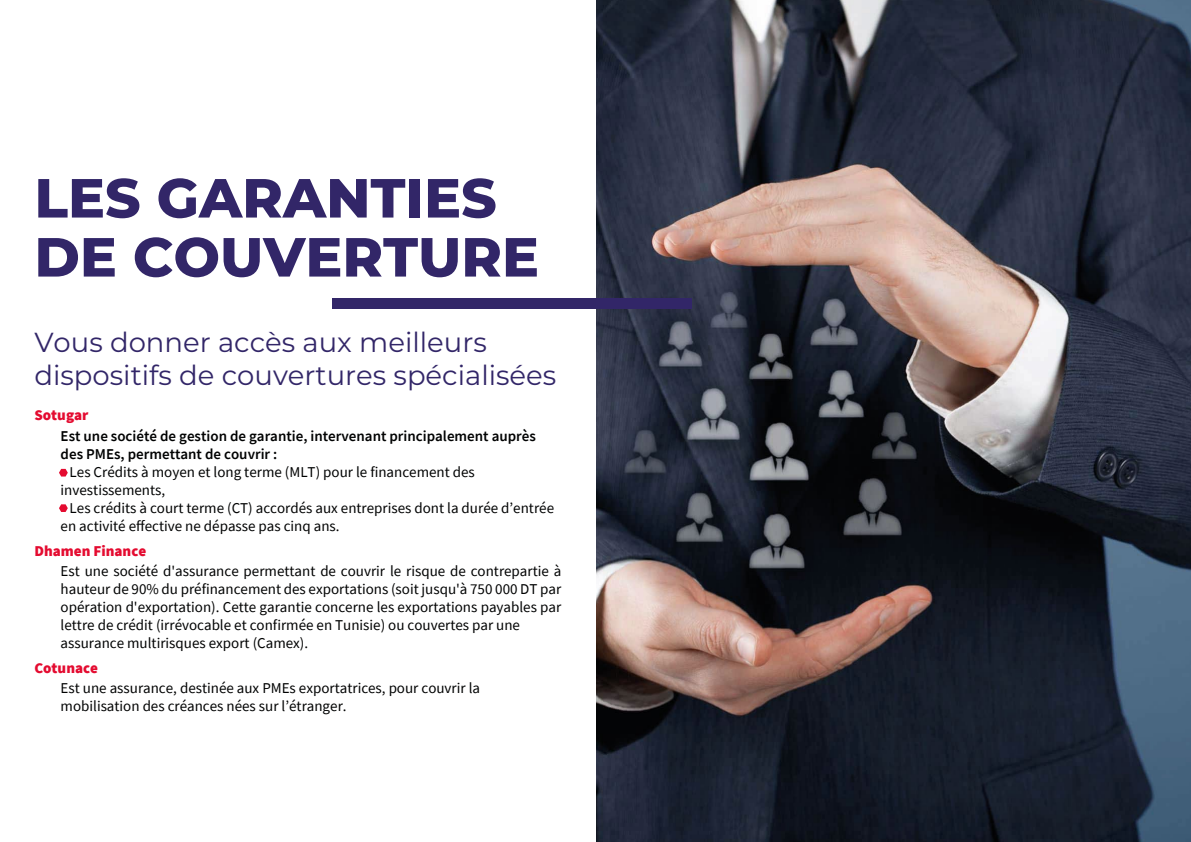
<style>
.page{position:relative;width:1191px;height:842px;background:#fff}
.page>*{position:absolute;margin:0;border:0;box-sizing:border-box;transform-origin:0 0}
.t1{font:800 55px/59px "Montserrat";color:#322668}
.t2{font:27.5px/33px "Montserrat";color:#322668}
.t3{font:15px/18px "Source Sans Pro";color:#010202}
.t4{font:600 15px/18px "Source Sans Pro";color:#010202}
.t5{font:900 15px "Source Sans Pro";color:#e40b30}
</style>
<div class="page">
<img style="left:597px;top:0;width:594px;height:842px">
<div style="left:332px;top:298px;width:360px;height:11px;background:#322668"></div>
<svg style="left:59px;top:469px;width:9px;height:7px"></svg>
<svg style="left:59px;top:504px;width:9px;height:8px"></svg>
<h1 class="t1" style="left:34px;top:165px;width:506px">LES GARANTIES<br>DE COUVERTURE</h1>
<h2 class="t2" style="left:34px;top:325px;width:523px">Vous donner accès aux meilleurs dispositifs de couvertures spécialisées</h2>
<p class="t4" style="left:61px;top:426px;width:477px">Est une société de gestion de garantie, intervenant principalement auprès des PMEs, permettant de couvrir :</p>
<p class="t3" style="left:61px;top:463px;width:416px;text-indent:9px">Les Crédits à moyen et long terme (MLT) pour le financement des investissements,</p>
<p class="t3" style="left:61px;top:499px;width:495px;text-indent:9px">Les crédits à court terme (CT) accordés aux entreprises dont la durée d’entrée en activité effective ne dépasse pas cinq ans.</p>
<p class="t5" style="left:34px;top:541px;width:113px">Dhamen Finance</p>
<p class="t3" style="left:61px;top:562px;width:502px">Est une société d'assurance permettant de couvrir le risque de contrepartie à hauteur de 90% du préfinancement des exportations (soit jusqu'à 750 000 DT par opération d'exportation). Cette garantie concerne les exportations payables par lettre de crédit (irrévocable et confirmée en Tunisie) ou couvertes par une assurance multirisques export (Camex).</p>
<p class="t5" style="left:34px;top:657px;width:65px">Cotunace</p>
<p class="t3" style="left:61px;top:678px;width:421px">Est une assurance, destinée aux PMEs exportatrices, pour couvrir la mobilisation des créances nées sur l’étranger.</p>
<p class="t5" style="left:34px;top:405px;width:56px">Sotugar</p>
</div>
